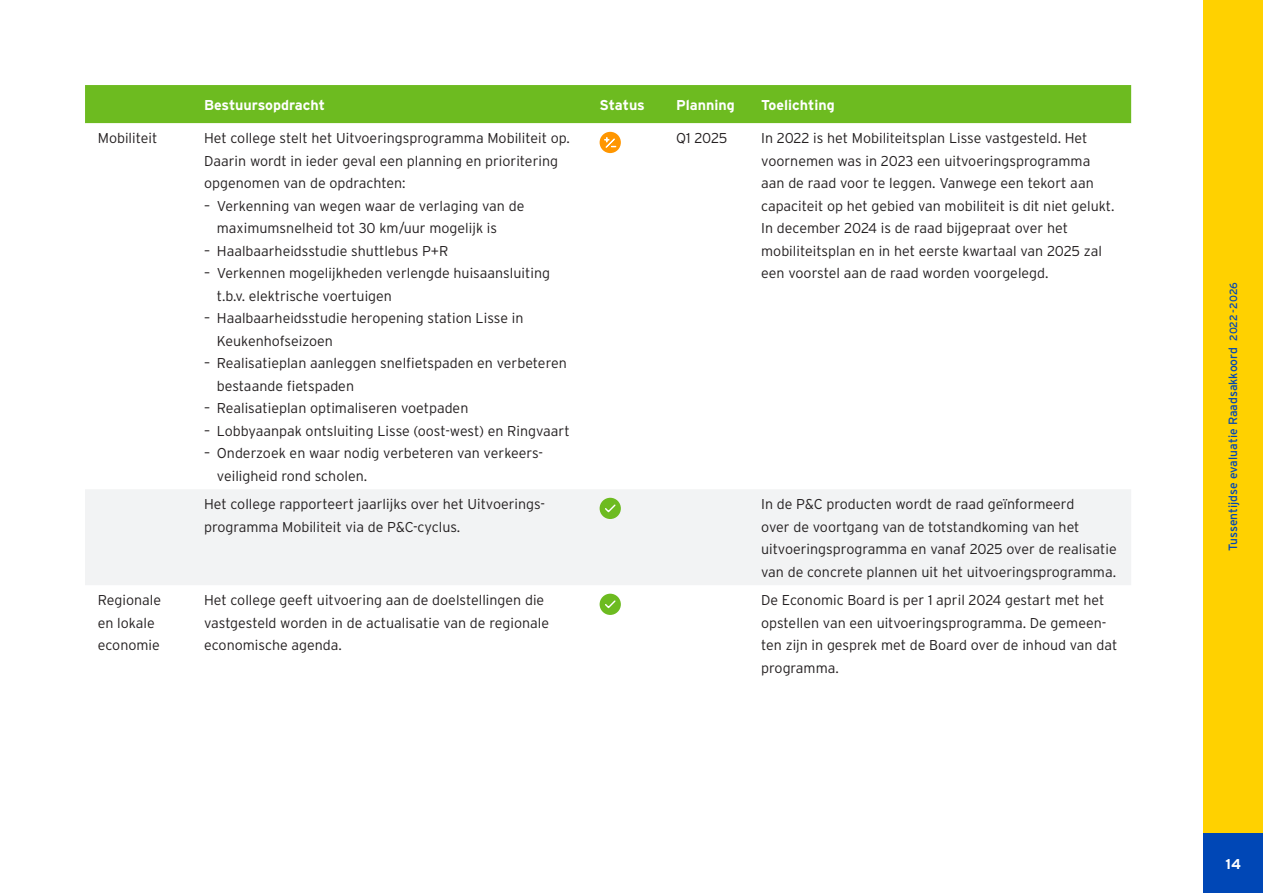
<style>
.page{position:relative;width:1263px;height:893px;background:#fff}
.page>*{position:absolute;margin:0;border:0;box-sizing:border-box;transform-origin:0 0}
.Basistekst{font:300 14.25px/22.5px "Interstate";color:#231f20}
.Basistekst-2{font:700 14.25px "Interstate";color:#fff}
.t1{font:12px "Interstate";color:#0047b6}
.s1{font-size:10.5px}
</style>
<div class="page">
<div style="left:85px;top:85px;width:1046px;height:38px;background:#6dbb20"></div>
<div style="left:85px;top:490px;width:1046px;height:95px;background:#f2f3f4"></div>
<div style="left:600px;top:132px;width:21px;height:21px;background:#ff9600;border-radius:50%"></div>
<svg style="left:604px;top:137px;width:13px;height:11px"></svg>
<svg style="left:606px;top:139px;width:8px;height:8px"></svg>
<div style="left:606px;top:139px;width:9px;height:9px;border:1px solid #fff"></div>
<div style="left:600px;top:498px;width:21px;height:21px;background:#6dbb20;border-radius:50%"></div>
<svg style="left:605px;top:504px;width:11px;height:9px"></svg>
<div style="left:600px;top:594px;width:21px;height:21px;background:#6dbb20;border-radius:50%"></div>
<svg style="left:605px;top:600px;width:11px;height:9px"></svg>
<div style="left:1203px;top:0;width:60px;height:833px;background:#ffd100"></div>
<div style="left:1203px;top:833px;width:60px;height:60px;background:#0047b6"></div>
<p class="Basistekst-2" style="left:204px;top:97px;width:122px">Bestuursopdracht</p>
<p class="Basistekst-2" style="left:600px;top:97px;width:47px">Status</p>
<p class="Basistekst-2" style="left:676px;top:97px;width:60px">Planning</p>
<p class="Basistekst-2" style="left:761px;top:97px;width:75px">Toelichting</p>
<p class="Basistekst" style="left:98px;top:127px;width:61px">Mobiliteit</p>
<p class="Basistekst" style="left:204px;top:127px;width:367px">Het college stelt het Uitvoeringsprogramma Mobiliteit op.<br>Daarin wordt in ieder geval een planning en prioritering opgenomen van de opdrachten:</p>
<p class="Basistekst" style="left:217px;top:194px;width:309px;text-indent:-13px">– Verkenning van wegen waar de verlaging van de maximumsnelheid tot 30 km/uur mogelijk is</p>
<p class="Basistekst" style="left:204px;top:239px;width:246px">– Haalbaarheidsstudie shuttlebus P+R</p>
<p class="Basistekst" style="left:217px;top:262px;width:335px;text-indent:-13px">– Verkennen mogelijkheden verlengde huisaansluiting t.b.v. elektrische voertuigen</p>
<p class="Basistekst" style="left:217px;top:307px;width:308px;text-indent:-13px">– Haalbaarheidsstudie heropening station Lisse in<br>Keukenhofseizoen</p>
<p class="Basistekst" style="left:217px;top:352px;width:351px;text-indent:-13px">– Realisatieplan aanleggen snelfietspaden en verbeteren bestaande fietspaden</p>
<p class="Basistekst" style="left:204px;top:397px;width:266px">– Realisatieplan optimaliseren voetpaden</p>
<p class="Basistekst" style="left:204px;top:419px;width:367px">– Lobbyaanpak ontsluiting Lisse (oost-west) en Ringvaart</p>
<p class="Basistekst" style="left:217px;top:442px;width:326px;text-indent:-13px">– Onderzoek en waar nodig verbeteren van verkeers&shy;veiligheid rond scholen.</p>
<p class="Basistekst" style="left:676px;top:127px;width:53px">Q1 2025</p>
<p class="Basistekst" style="left:761px;top:127px;width:355px">In 2022 is het Mobiliteitsplan Lisse vastgesteld. Het voornemen was in 2023 een uitvoeringsprogramma aan de raad voor te leggen. Vanwege een tekort aan capaciteit op het gebied van mobiliteit is dit niet gelukt.<br>In december 2024 is de raad bijgepraat over het mobiliteitsplan en in het eerste kwartaal van 2025 zal een voorstel aan de raad worden voorgelegd.</p>
<p class="Basistekst" style="left:204px;top:493px;width:341px">Het college rapporteert jaarlijks over het Uitvoerings&shy;programma Mobiliteit via de P&amp;C-cyclus.</p>
<p class="Basistekst" style="left:761px;top:493px;width:357px">In de P&amp;C producten wordt de raad geïnformeerd<br>over de voortgang van de totstandkoming van het uitvoeringsprogramma en vanaf 2025 over de realisatie van de concrete plannen uit het uitvoeringsprogramma.</p>
<p class="Basistekst" style="left:98px;top:589px;width:65px">Regionale en lokale economie</p>
<p class="Basistekst" style="left:204px;top:589px;width:346px">Het college geeft uitvoering aan de doelstellingen die vastgesteld worden in de actualisatie van de regionale economische agenda.</p>
<p class="Basistekst" style="left:761px;top:589px;width:358px">De Economic Board is per 1 april 2024 gestart met het opstellen van een uitvoeringsprogramma. De gemeen&shy;ten zijn in gesprek met de Board over de inhoud van dat programma.</p>
<p class="t1" style="left:1226px;top:551px;width:270px;rotate:-90deg">Tussentijdse evaluatie Raadsakkoord <span class="s1">2022-2026</span></p>
<p class="Basistekst-2" style="left:1225px;top:856px;width:17px">14</p>
</div>
